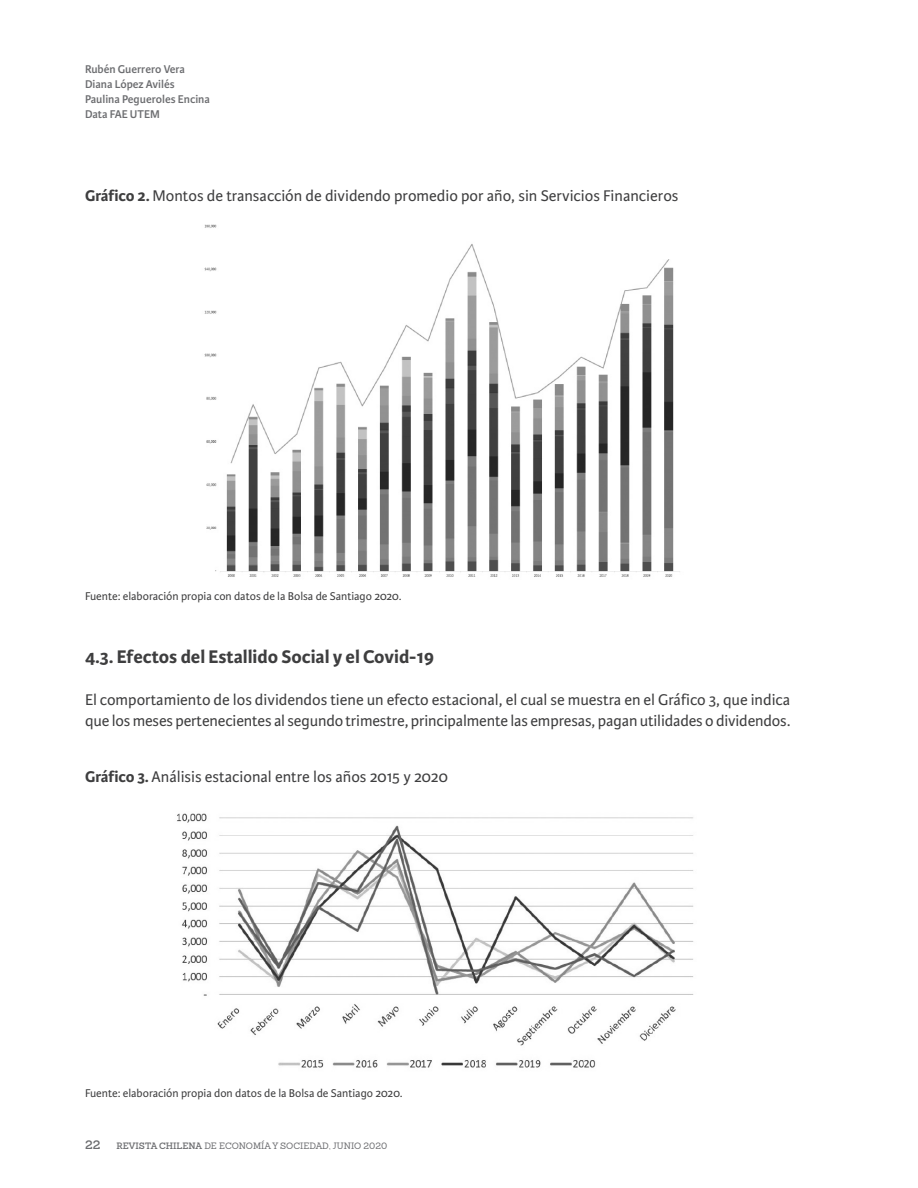
<style>
.page{position:relative;width:918px;height:1188px;background:#fff}
.page>*{position:absolute;margin:0;border:0;box-sizing:border-box;transform-origin:0 0}
.t1{font:700 19.5px "Karmina Sans";color:#3e3e3f}
.t2{font:16.5px/21px "Karmina Sans";color:#3e3e3f}
.t3{font:12px "Karmina Sans";color:#3e3e3f}
.t4{font:600 12px/15px "Karmina Sans";color:#6c6d70}
.t5{font:600 12px "Sanchez Slab";color:#6c6d70}
.t6{font:9px "Sanchez Slab";color:#6c6d70}
.s1{font-weight:700}
.s2{font-weight:600}
</style>
<div class="page">
<img style="left:204px;top:224px;width:476px;height:353px">
<img style="left:177px;top:813px;width:517px;height:255px">
<p class="t4" style="left:85px;top:62px;width:126px">Rubén Guerrero Vera<br>Diana López Avilés<br>Paulina Pegueroles Encina<br>Data FAE UTEM</p>
<p class="t2" style="left:85px;top:185px;width:595px"><span class="s1">Gráfico 2.</span> Montos de transacción de dividendo promedio por año, sin Servicios Financieros</p>
<p class="t3" style="left:85px;top:589px;width:318px">Fuente: elaboración propia con datos de la Bolsa de Santiago 2020.</p>
<p class="t1" style="left:85px;top:645px;width:351px">4.3. Efectos del Estallido Social y el Covid-19</p>
<p class="t2" style="left:85px;top:689px;width:707px">El comportamiento de los dividendos tiene un efecto estacional, el cual se muestra en el Gráfico 3, que indica que los meses pertenecientes al segundo trimestre, principalmente las empresas, pagan utilidades o dividendos.</p>
<p class="t2" style="left:85px;top:766px;width:364px"><span class="s1">Gráfico 3.</span> Análisis estacional entre los años 2015 y 2020</p>
<p class="t3" style="left:85px;top:1086px;width:319px">Fuente: elaboración propia don datos de la Bolsa de Santiago 2020.</p>
<p class="t5" style="left:85px;top:1136px;width:17px">22</p>
<p class="t6" style="left:117px;top:1140px;width:272px"><span class="s2">REVISTA CHILENA</span> DE ECONOMÍA Y SOCIEDAD, JUNIO 2020</p>
</div>
